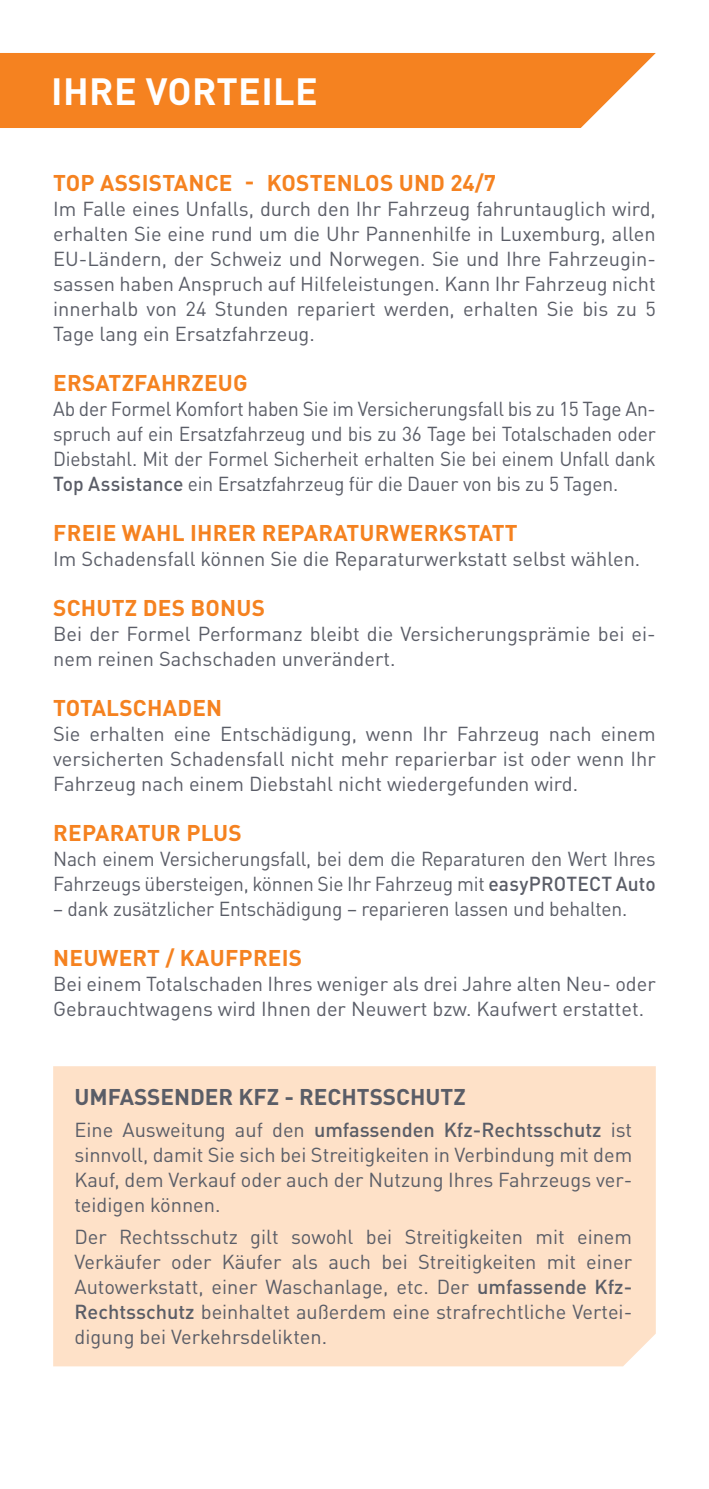
<style>
.page{position:relative;width:709px;height:1489px;background:#fff}
.page>*{position:absolute;margin:0;border:0;box-sizing:border-box;transform-origin:0 0}
.t1{font:700 37.5px "DIN Pro";letter-spacing:.01em;color:#fff}
.t2{font:700 22.5px "DIN Pro";letter-spacing:.01em;color:#f58220}
.t3{font:700 22.5px "DIN Pro";color:#5a5d67}
.t4{font:20px/25px "DIN Pro";color:#5a5d67;text-align:justify}
.t5{font:20px/25px "DIN Pro";color:#5a5d67;text-align:justify;scale:.96 1}
.s1{font-weight:500}
</style>
<div class="page">
<div style="left:53px;top:1066px;width:603px;height:300px;background:#fee1c8"></div>
<div style="left:0;top:53px;width:656px;height:75px;background:#f58220"></div>
<h1 class="t1" style="left:51px;top:66px;width:268px">IHRE VORTEILE</h1>
<p class="t2" style="left:53px;top:167px;width:444px">TOP ASSISTANCE - KOSTENLOS UND 24/7</p>
<p class="t4" style="left:53px;top:195px;width:604px">Im Falle eines Unfalls, durch den Ihr Fahrzeug fahruntauglich wird, erhalten Sie eine rund um die Uhr Pannenhilfe in Luxemburg, allen EU-Ländern, der Schweiz und Norwegen. Sie und Ihre Fahrzeugin&shy;sassen haben Anspruch auf Hilfeleistungen. Kann Ihr Fahrzeug nicht innerhalb von 24 Stunden repariert werden, erhalten Sie bis zu 5<br>Tage lang ein Ersatzfahrzeug.</p>
<p class="t2" style="left:53px;top:367px;width:196px">ERSATZFAHRZEUG</p>
<p class="t5" style="left:53px;top:395px;width:629px">Ab der Formel Komfort haben Sie im Versicherungsfall bis zu 15 Tage An&shy;spruch auf ein Ersatzfahrzeug und bis zu 36 Tage bei Totalschaden oder Diebstahl. Mit der Formel Sicherheit erhalten Sie bei einem Unfall dank <span class="s1">Top Assistance</span> ein Ersatzfahrzeug für die Dauer von bis zu 5 Tagen.</p>
<p class="t2" style="left:53px;top:517px;width:466px">FREIE WAHL IHRER REPARATURWERKSTATT</p>
<p class="t4" style="left:53px;top:545px;width:588px">Im Schadensfall können Sie die Reparaturwerkstatt selbst wählen.</p>
<p class="t2" style="left:53px;top:592px;width:213px">SCHUTZ DES BONUS</p>
<p class="t4" style="left:53px;top:620px;width:604px">Bei der Formel Performanz bleibt die Versicherungsprämie bei ei&shy;nem reinen Sachschaden unverändert.</p>
<p class="t2" style="left:53px;top:692px;width:170px">TOTALSCHADEN</p>
<p class="t4" style="left:53px;top:720px;width:604px">Sie erhalten eine Entschädigung, wenn Ihr Fahrzeug nach einem versicherten Schadensfall nicht mehr reparierbar ist oder wenn Ihr Fahrzeug nach einem Diebstahl nicht wiedergefunden wird.</p>
<p class="t2" style="left:53px;top:817px;width:190px">REPARATUR PLUS</p>
<p class="t5" style="left:53px;top:845px;width:629px">Nach einem Versicherungsfall, bei dem die Reparaturen den Wert Ihres<br>Fahrzeugs übersteigen, können Sie Ihr Fahrzeug mit <span class="s1">easyPROTECT Auto</span></p>
<p class="t5" style="left:53px;top:895px;width:599px">– dank zusätzlicher Entschädigung – reparieren lassen und behalten.</p>
<p class="t2" style="left:53px;top:942px;width:250px">NEUWERT / KAUFPREIS</p>
<p class="t4" style="left:53px;top:970px;width:604px">Bei einem Totalschaden Ihres weniger als drei Jahre alten Neu- oder<br>Gebrauchtwagens wird Ihnen der Neuwert bzw. Kaufwert erstattet.</p>
<p class="t3" style="left:74px;top:1081px;width:393px">UMFASSENDER KFZ - RECHTSSCHUTZ</p>
<p class="t4" style="left:74px;top:1116px;width:559px">Eine Ausweitung auf den <span class="s1">umfassenden Kfz-Rechtsschutz</span> ist sinnvoll, damit Sie sich bei Streitigkeiten in Verbindung mit dem Kauf, dem Verkauf oder auch der Nutzung Ihres Fahrzeugs ver&shy;teidigen können.</p>
<p class="t4" style="left:74px;top:1223px;width:559px">Der Rechtsschutz gilt sowohl bei Streitigkeiten mit einem Verkäufer oder Käufer als auch bei Streitigkeiten mit einer Autowerkstatt, einer Waschanlage, etc. Der <span class="s1">umfassende Kfz-Rechtsschutz</span> beinhaltet außerdem eine strafrechtliche Vertei&shy;digung bei Verkehrsdelikten.</p>
</div>
